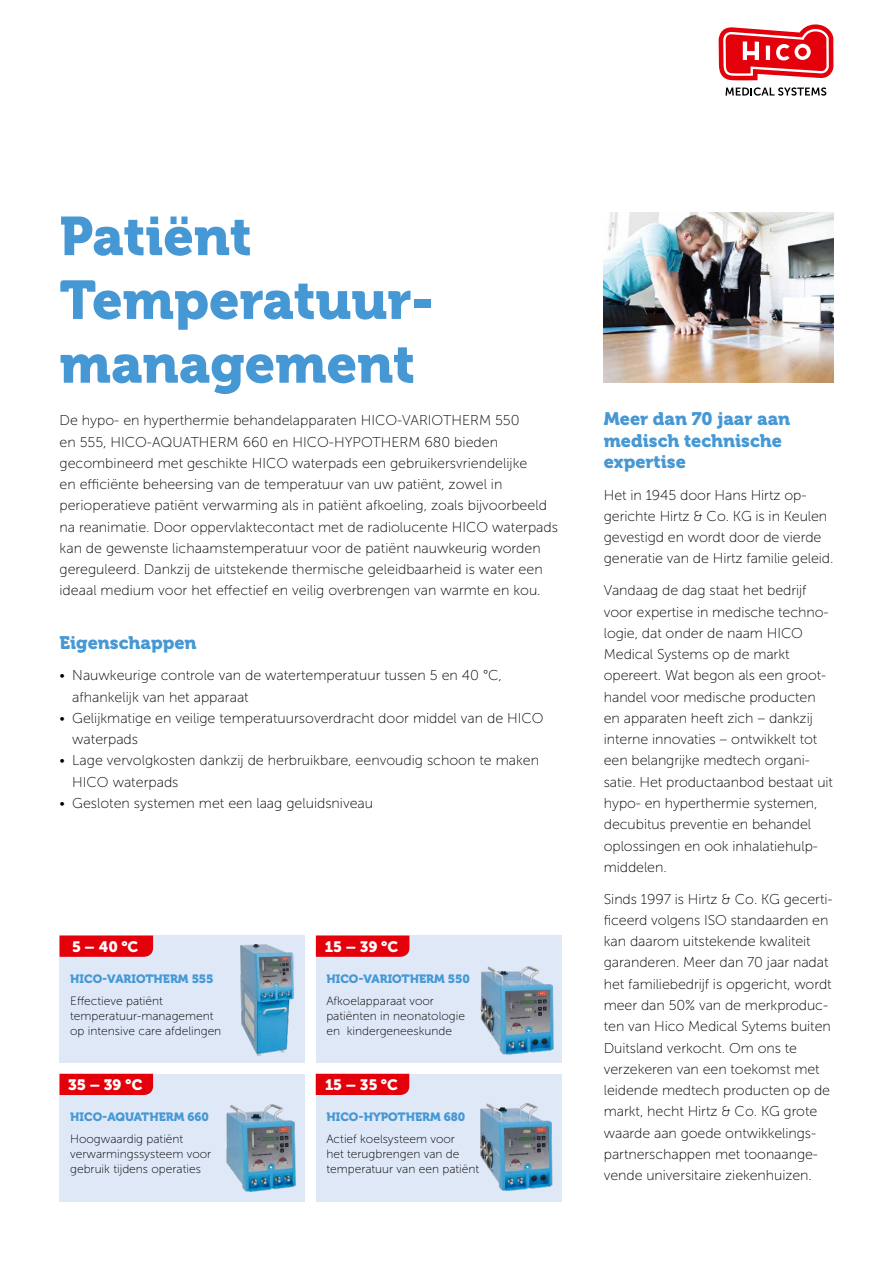
<style>
.page{position:relative;width:893px;height:1263px;background:#fff}
.page>*{position:absolute;margin:0;border:0;box-sizing:border-box;transform-origin:0 0}
.t1{font:54px/63.8px "Museo 900";color:#4698d4}
.t2{font:18px/21.3px "Museo 900";color:#4698d4}
.t3{font:15px "Museo Sans 900";color:#fff}
.t4{font:15px "Museo 900";color:#fff}
.t5{font:14.25px/21.3px "Museo Sans 100";letter-spacing:-.005em;color:#000}
.t6{font:12px/15px "Museo Sans 100";color:#000}
.t7{font:12px "Museo 900";color:#4698d4}
</style>
<div class="page">
<img style="left:604px;top:213px;width:229px;height:170px">
<div style="left:316px;top:1074px;width:245px;height:127px;background:#dee8f7"></div>
<div style="left:60px;top:1074px;width:245px;height:127px;background:#dee8f7"></div>
<div style="left:316px;top:935px;width:245px;height:128px;background:#dee8f7"></div>
<div style="left:60px;top:935px;width:245px;height:128px;background:#dee8f7"></div>
<img style="left:240px;top:944px;width:54px;height:111px">
<img style="left:480px;top:966px;width:73px;height:88px">
<div style="left:60px;top:1074px;width:93px;height:21px;background:#e3000b"></div>
<div style="left:316px;top:1074px;width:93px;height:21px;background:#e3000b"></div>
<svg style="left:60px;top:935px;width:93px;height:22px;background:#e20914"></svg>
<svg style="left:316px;top:935px;width:93px;height:22px;background:#e20914"></svg>
<img style="left:480px;top:1103px;width:73px;height:88px">
<img style="left:226px;top:1104px;width:70px;height:88px">
<svg style="left:719px;top:24px;width:114px;height:56px"></svg>
<svg style="left:725px;top:87px;width:101px;height:9px"></svg>
<h1 class="t1" style="left:60px;top:205px;width:376px">Patiënt<br>Temperatuur&shy;management</h1>
<p class="t5" style="left:60px;top:410px;width:500px">De hypo- en hyperthermie behandelapparaten HICO-VARIOTHERM 550<br>en 555, HICO-AQUATHERM 660 en HICO-HYPOTHERM 680 bieden gecombineerd met geschikte HICO waterpads een gebruikersvriendelijke<br>en efficiënte beheersing van de temperatuur van uw patiënt, zowel in perioperatieve patiënt verwarming als in patiënt afkoeling, zoals bijvoorbeeld na reanimatie. Door oppervlaktecontact met de radiolucente HICO waterpads kan de gewenste lichaamstemperatuur voor de patiënt nauwkeurig worden gereguleerd. Dankzij de uitstekende thermische geleidbaarheid is water een ideaal medium voor het effectief en veilig overbrengen van warmte en kou.</p>
<p class="t2" style="left:604px;top:408px;width:188px">Meer dan 70 jaar aan medisch technische expertise</p>
<p class="t5" style="left:604px;top:484px;width:231px">Het in 1945 door Hans Hirtz op&shy;gerichte Hirtz &amp; Co. KG is in Keulen gevestigd en wordt door de vierde generatie van de Hirtz familie geleid.</p>
<p class="t5" style="left:604px;top:580px;width:231px">Vandaag de dag staat het bedrijf voor expertise in medische techno&shy;logie, dat onder de naam HICO<br>Medical Systems op de markt opereert. Wat begon als een groot&shy;handel voor medische producten en apparaten heeft zich – dankzij interne innovaties – ontwikkelt tot een belangrijke medtech organi&shy;satie. Het productaanbod bestaat uit hypo- en hyperthermie systemen, decubitus preventie en behandel oplossingen en ook inhalatiehulp&shy;middelen.</p>
<p class="t5" style="left:604px;top:888px;width:229px">Sinds 1997 is Hirtz &amp; Co. KG gecerti&shy;ficeerd volgens ISO standaarden en kan daarom uitstekende kwaliteit garanderen. Meer dan 70 jaar nadat het familiebedrijf is opgericht, wordt meer dan 50% van de merkproduc&shy;ten van Hico Medical Sytems buiten Duitsland verkocht. Om ons te verzekeren van een toekomst met leidende medtech producten op de markt, hecht Hirtz &amp; Co. KG grote waarde aan goede ontwikkelings&shy;partnerschappen met toonaange&shy;vende universitaire ziekenhuizen.</p>
<p class="t2" style="left:60px;top:632px;width:139px">Eigenschappen</p>
<p class="t5" style="left:72px;top:665px;width:431px;text-indent:-13px">• Nauwkeurige controle van de watertemperatuur tussen 5 en 40 °C, afhankelijk van het apparaat</p>
<p class="t5" style="left:72px;top:707px;width:473px;text-indent:-13px">• Gelijkmatige en veilige temperatuursoverdracht door middel van de HICO waterpads</p>
<p class="t5" style="left:72px;top:750px;width:468px;text-indent:-13px">• Lage vervolgkosten dankzij de herbruikbare, eenvoudig schoon te maken<br>HICO waterpads</p>
<p class="t5" style="left:60px;top:793px;width:315px">• Gesloten systemen met een laag geluidsniveau</p>
<p class="t3" style="left:72px;top:938px;width:68px">5 – 40 °C</p>
<p class="t3" style="left:325px;top:938px;width:75px">15 – 39 °C</p>
<p class="t7" style="left:70px;top:972px;width:145px">HICO-VARIOTHERM 555</p>
<p class="t6" style="left:70px;top:994px;width:153px">Effectieve patiënt temperatuur-management op intensive care afdelingen</p>
<p class="t7" style="left:326px;top:972px;width:145px">HICO-VARIOTHERM 550</p>
<p class="t6" style="left:326px;top:994px;width:140px">Afkoelapparaat voor patiënten in neonatologie en kindergeneeskunde</p>
<p class="t4" style="left:68px;top:1076px;width:76px">35 – 39 °C</p>
<p class="t3" style="left:325px;top:1076px;width:74px">15 – 35 °C</p>
<p class="t7" style="left:70px;top:1110px;width:140px">HICO-AQUATHERM 660</p>
<p class="t6" style="left:70px;top:1132px;width:143px">Hoogwaardig patiënt verwarmingssysteem voor gebruik tijdens operaties</p>
<p class="t7" style="left:326px;top:1110px;width:140px">HICO-HYPOTHERM 680</p>
<p class="t6" style="left:326px;top:1132px;width:154px">Actief koelsysteem voor<br>het terugbrengen van de temperatuur van een patiënt</p>
</div>
